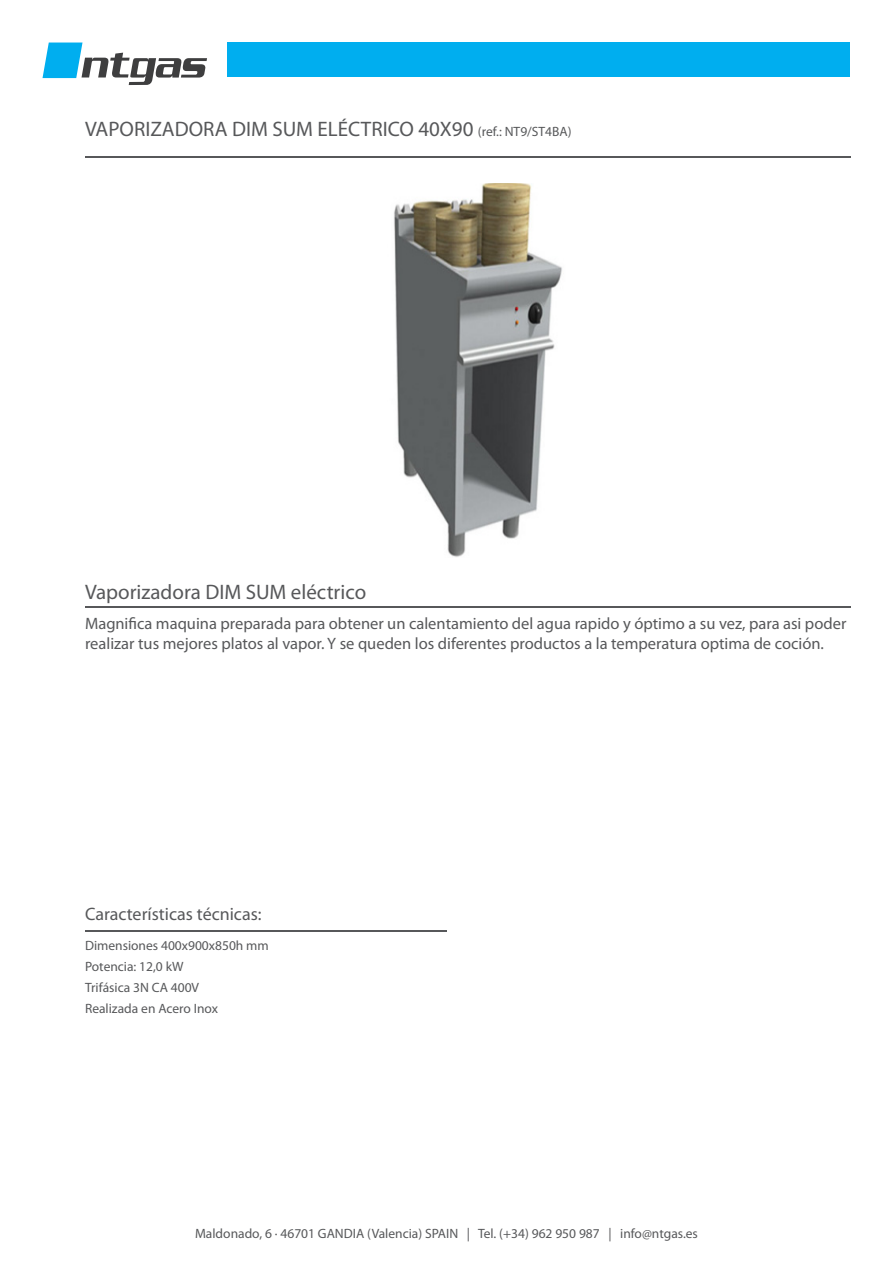
<style>
.page{position:relative;width:893px;height:1263px;background:#fff}
.page>*{position:absolute;margin:0;border:0;box-sizing:border-box;transform-origin:0 0}
.t1{font:21px "Myriad Pro";color:#57585a}
.t2{font:18px "Myriad Pro";color:#57585a}
.t3{font:16.5px/19.8px "Myriad Pro";color:#57585a}
.t4{font:13.5px "Myriad Pro";color:#57585a}
.s1{font-size:13.5px}
</style>
<div class="page">
<div style="left:227px;top:43px;width:623px;height:34px;background:#00aeef"></div>
<svg style="left:43px;top:43px;width:164px;height:42px"></svg>
<hr style="left:85px;top:157px;width:765px;height:1px;background:#57585a">
<hr style="left:85px;top:606px;width:765px;height:1px;background:#57585a">
<hr style="left:85px;top:930px;width:361px;height:1px;background:#57585a">
<img style="left:394px;top:183px;width:168px;height:374px">
<p class="t1" style="left:85px;top:116px;width:488px">VAPORIZADORA DIM SUM ELÉCTRICO 40X90 <span class="s1">(ref.: NT9/ST4BA)</span></p>
<p class="t1" style="left:85px;top:579px;width:283px">Vaporizadora DIM SUM eléctrico</p>
<p class="t3" style="left:85px;top:613px;width:763px">Magnifica maquina preparada para obtener un calentamiento del agua rapido y óptimo a su vez, para asi poder realizar tus mejores platos al vapor. Y se queden los diferentes productos a la temperatura optima de coción.</p>
<p class="t2" style="left:85px;top:903px;width:178px">Características técnicas:</p>
<p class="t4" style="left:85px;top:937px;width:185px">Dimensiones 400x900x850h mm</p>
<p class="t4" style="left:85px;top:958px;width:100px">Potencia: 12,0 kW</p>
<p class="t4" style="left:85px;top:979px;width:116px">Trifásica 3N CA 400V</p>
<p class="t4" style="left:85px;top:1000px;width:135px">Realizada en Acero Inox</p>
<p class="t4" style="left:195px;top:1225px;width:504px">Maldonado, 6 · 46701 GANDIA (Valencia) SPAIN | Tel. (+34) 962 950 987 | info@ntgas.es</p>
</div>
